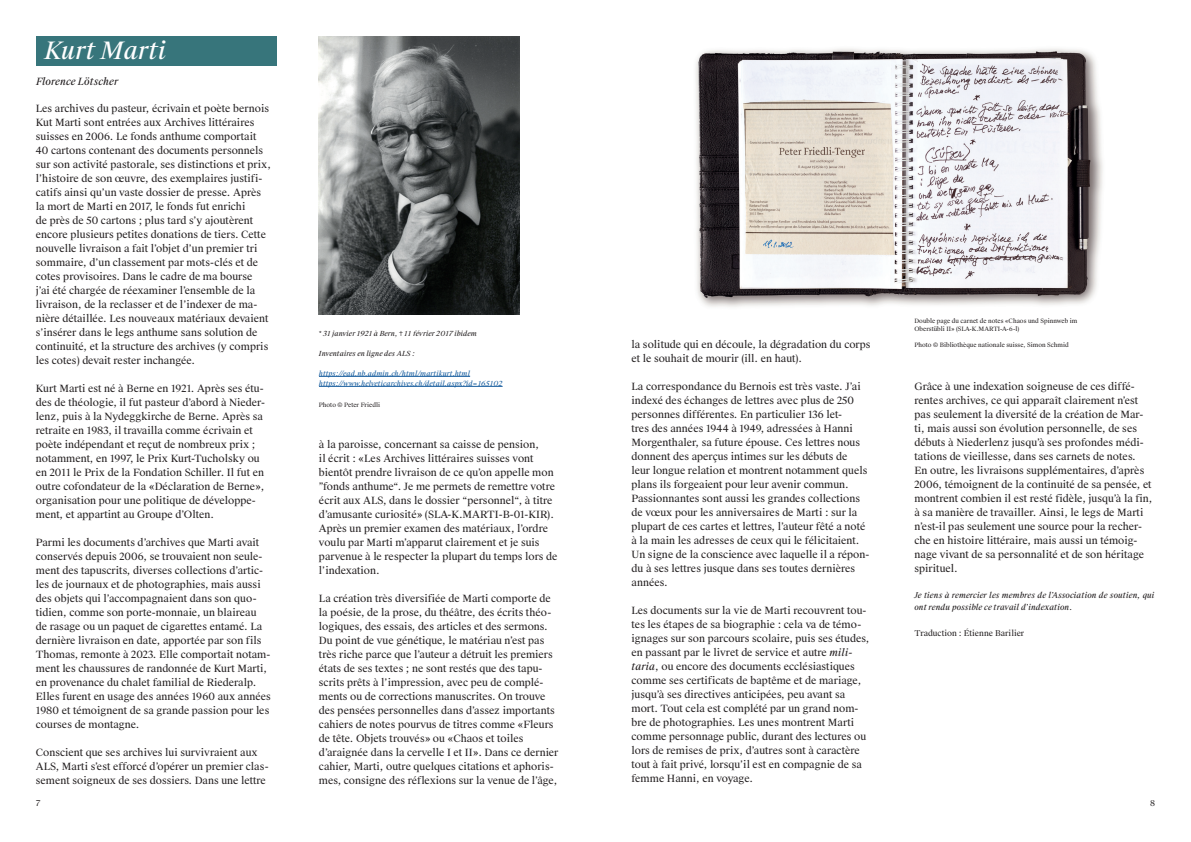
<style>
.page{position:relative;width:1191px;height:842px;background:#fff}
.page>*{position:absolute;margin:0;border:0;box-sizing:border-box;transform-origin:0 0}
.t1{font:italic 24px "Suisse Works";color:#fff}
.t2{font:10px/14px "Suisse Works";color:#231f20}
.t3{font:italic 10px "Suisse Works";color:#231f20}
.t4{font:italic 8px/12px "Suisse Works";color:#231f20}
.t5{font:8px "Suisse Works";color:#231f20}
.t6{font:italic 7px/10px "Suisse Works";color:#175d9e}
.t7{font:italic 7px "Suisse Works";color:#231f20}
.t8{font:6px/8px "Suisse Works";color:#231f20}
.s1{font-style:italic}
</style>
<div class="page">
<hr style="left:319px;top:376px;width:151px;height:1px;background:#175d9e">
<hr style="left:319px;top:386px;width:183px;height:1px;background:#175d9e">
<img style="left:695px;top:48px;width:408px;height:259px">
<img style="left:319px;top:36px;width:201px;height:278px">
<div style="left:36px;top:36px;width:240px;height:30px;background:#37757b"></div>
<h1 class="t1" style="left:45px;top:36px;width:123px">Kurt Marti</h1>
<p class="t3" style="left:36px;top:75px;width:84px">Florence Lötscher</p>
<p class="t2" style="left:36px;top:102px;width:236px">Les archives du pasteur, écrivain et poète bernois Kut Marti sont entrées aux Archives littéraires suisses en 2 006. Le fonds anthume comportait 40 cartons contenant des documents personnels sur son activité pastorale, ses distinctions et prix, l’histoire de son œuvre, des exemplaires justifi&shy;catifs ainsi qu’un vaste dossier de presse. Après la mort de Marti en 2 017, le fonds fut enrichi<br>de près de 50 cartons ; plus tard s’y ajoutèrent encore plusieurs petites donations de tiers. Cette nouvelle livraison a fait l’objet d’un premier tri sommaire, d’un classement par mots-clés et de cotes provisoires. Dans le cadre de ma bourse<br>j’ai été chargée de réexaminer l’ensemble de la livraison, de la reclasser et de l’indexer de ma&shy;nière détaillée. Les nouveaux matériaux devaient s’insérer dans le legs anthume sans solution de continuité, et la structure des archives (y compris les cotes) devait rester inchangée.</p>
<p class="t2" style="left:36px;top:382px;width:231px">Kurt Marti est né à Berne en 192 1. Après ses étu&shy;des de théologie, il fut pasteur d’abord à Nieder&shy;lenz, puis à la Nydeggkirche de Berne. Après sa retraite en 1983, il travailla comme écrivain et poète indépendant et reçut de nombreux prix ; notamment, en 1997, le Prix Kurt-Tucholsky ou en 2 011 le Prix de la Fondation Schiller. Il fut en outre cofondateur de la «Déclaration de Berne», organisation pour une politique de développe&shy;ment, et appartint au Groupe d’Olten.</p>
<p class="t2" style="left:36px;top:536px;width:237px">Parmi les documents d’archives que Marti avait conservés depuis 2 006, se trouvaient non seule&shy;ment des tapuscrits, diverses collections d’artic&shy;les de journaux et de photographies, mais aussi des objets qui l’accompagnaient dans son quo&shy;tidien, comme son porte-monnaie, un blaireau<br>de rasage ou un paquet de cigarettes entamé. La dernière livraison en date, apportée par son fils Thomas, remonte à 2 023. Elle comportait notam&shy;ment les chaussures de randonnée de Kurt Marti, en provenance du chalet familial de Riederalp.<br>Elles furent en usage des années 1960 aux années 1980 et témoignent de sa grande passion pour les courses de montagne.</p>
<p class="t2" style="left:36px;top:746px;width:234px">Conscient que ses archives lui survivraient aux<br>ALS, Marti s’est efforcé d’opérer un premier clas&shy;sement soigneux de ses dossiers. Dans une lettre</p>
<p class="t7" style="left:319px;top:329px;width:159px">* 31 janvier 1921 à Bern, † 11 février 2017 ibidem</p>
<p class="t7" style="left:319px;top:349px;width:97px">Inventaires en ligne des ALS :</p>
<p class="t6" style="left:319px;top:368px;width:185px">https://ead.nb.admin.ch/html/martikurt.html https://www.helveticarchives.ch/detail.aspx?id=165102</p>
<p class="t8" style="left:319px;top:401px;width:63px">Photo © Peter Friedli</p>
<p class="t2" style="left:319px;top:438px;width:240px">à la paroisse, concernant sa caisse de pension,<br>il écrit : «Les Archives littéraires suisses vont bientôt prendre livraison de ce qu’on appelle mon ”fonds anthume“. Je me permets de remettre votre écrit aux ALS, dans le dossier “personnel“, à titre d’amusante curiosité» (SLA-K.MARTI-B-01-KIR).<br>Après un premier examen des matériaux, l’ordre voulu par Marti m’apparut clairement et je suis parvenue à le respecter la plupart du temps lors de l’indexation.</p>
<p class="t2" style="left:319px;top:592px;width:241px">La création très diversifiée de Marti comporte de la poésie, de la prose, du théâtre, des écrits théo&shy;logiques, des essais, des articles et des sermons.<br>Du point de vue génétique, le matériau n’est pas très riche parce que l’auteur a détruit les premiers états de ses textes ; ne sont restés que des tapu&shy;scrits prêts à l’impression, avec peu de complé&shy;ments ou de corrections manuscrites. On trouve des pensées personnelles dans d’assez importants cahiers de notes pourvus de titres comme «Fleurs de tête. Objets trouvés» ou «Chaos et toiles d’araignée dans la cervelle I et II». Dans ce dernier cahier, Marti, outre quelques citations et aphoris&shy;mes, consigne des réflexions sur la venue de l’âge,</p>
<p class="t2" style="left:631px;top:338px;width:241px">la solitude qui en découle, la dégradation du corps et le souhait de mourir (ill. en haut).</p>
<p class="t2" style="left:631px;top:380px;width:239px">La correspondance du Bernois est très vaste. J’ai indexé des échanges de lettres avec plus de 2 50 personnes différentes. En particulier 136 let-<br>tres des années 1944 à 1949, adressées à Hanni Morgenthaler, sa future épouse. Ces lettres nous donnent des aperçus intimes sur les débuts de<br>leur longue relation et montrent notamment quels plans ils forgeaient pour leur avenir commun.<br>Passionnantes sont aussi les grandes collections de vœux pour les anniversaires de Marti : sur la plupart de ces cartes et lettres, l’auteur fêté a noté à la main les adresses de ceux qui le félicitaient.<br>Un signe de la conscience avec laquelle il a répon&shy;du à ses lettres jusque dans ses toutes dernières années.</p>
<p class="t2" style="left:631px;top:604px;width:239px">Les documents sur la vie de Marti recouvrent tou&shy;tes les étapes de sa biographie : cela va de témo&shy;ignages sur son parcours scolaire, puis ses études, en passant par le livret de service et autre <span class="s1">mili&shy;taria</span>, ou encore des documents ecclésiastiques comme ses certificats de baptême et de mariage, jusqu’à ses directives anticipées, peu avant sa mort. Tout cela est complété par un grand nom&shy;bre de photographies. Les unes montrent Marti comme personnage public, durant des lectures ou lors de remises de prix, d’autres sont à caractère tout à fait privé, lorsqu’il est en compagnie de sa femme Hanni, en voyage.</p>
<p class="t8" style="left:914px;top:317px;width:164px">Double page du carnet de notes «Chaos und Spinnweb im<br>Oberstübli II» (SLA-K.MARTI-A-6-l)</p>
<p class="t8" style="left:914px;top:341px;width:156px">Photo © Bibliothèque nationale suisse, Simon Schmid</p>
<p class="t2" style="left:914px;top:379px;width:239px">Grâce à une indexation soigneuse de ces diffé&shy;rentes archives, ce qui apparaît clairement n’est pas seulement la diversité de la création de Mar&shy;ti, mais aussi son évolution personnelle, de ses débuts à Niederlenz jusqu’à ses profondes médi&shy;tations de vieillesse, dans ses carnets de notes.<br>En outre, les livraisons supplémentaires, d’après<br>2 006, témoignent de la continuité de sa pensée, et montrent combien il est resté fidèle, jusqu’à la fin, à sa manière de travailler. Ainsi, le legs de Marti n’est-il pas seulement une source pour la recher&shy;che en histoire littéraire, mais aussi un témoig&shy;nage vivant de sa personnalité et de son héritage spirituel.</p>
<p class="t4" style="left:914px;top:589px;width:242px">Je tiens à remercier les membres de l’Association de soutien, qui ont rendu possible ce travail d’indexation.</p>
<p class="t5" style="left:914px;top:628px;width:111px">Traduction : Étienne Barilier</p>
<p class="t5" style="left:36px;top:798px;width:6px">7</p>
<p class="t5" style="left:1150px;top:798px;width:6px">8</p>
</div>
